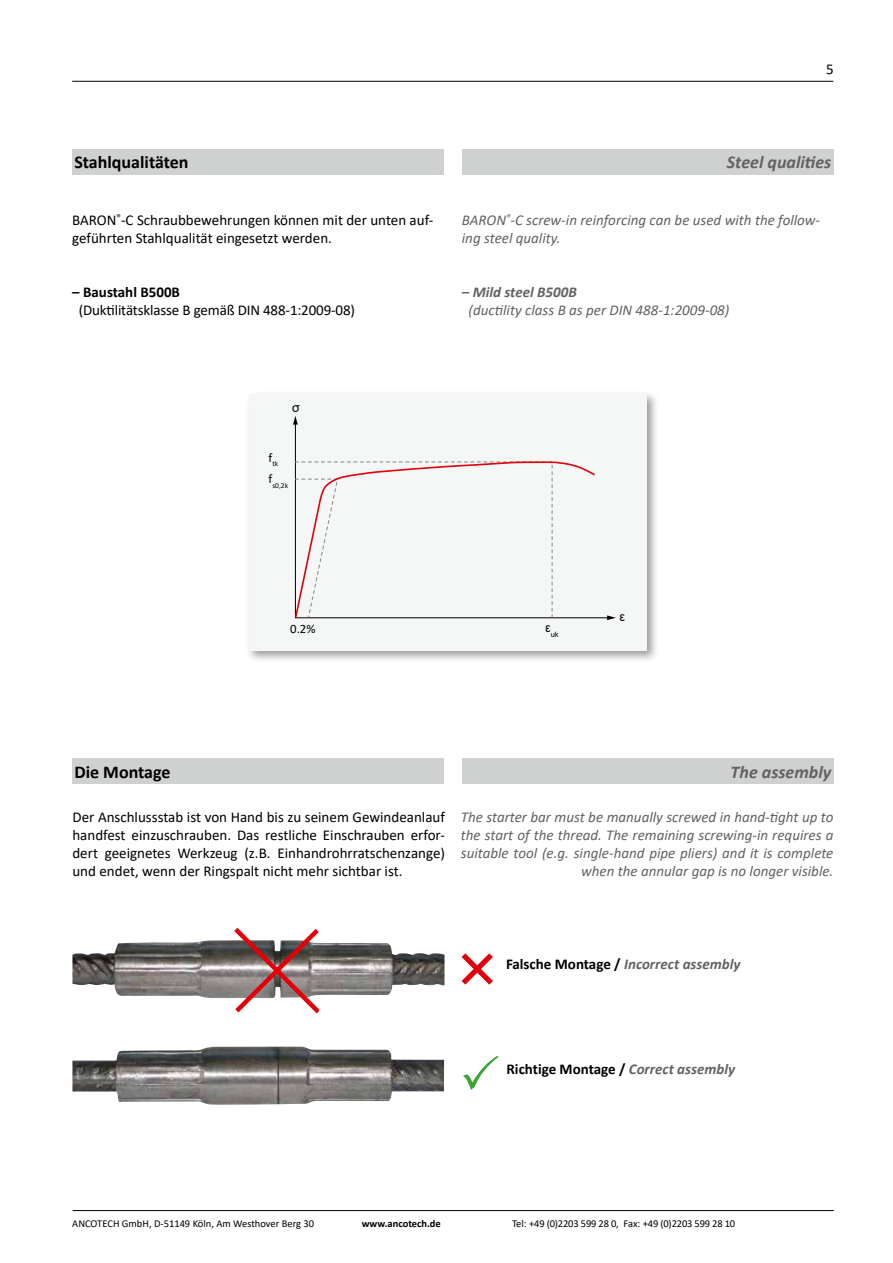
<style>
.page{position:relative;width:893px;height:1263px;background:#fff}
.page>*{position:absolute;margin:0;border:0;box-sizing:border-box;transform-origin:0 0}
.t1{font:700 18px "Calibri";color:#000}
.t2{font:italic 700 18px "Calibri";color:#626261}
.t3{font:15px/18px "Calibri";color:#000;text-align:justify}
.t4{font:italic 15px/18px "Calibri";color:#626261;text-align:right}
.t5{font:italic 700 15px "Calibri";color:#626261}
.t6{font:700 15px "Calibri";color:#000}
.t7{font:12.75px "Calibri";color:#000}
.t8{font:12.75px "Arial";color:#000}
.t9{font:10.5px "Calibri";letter-spacing:-.01em;color:#000}
.t10{font:700 10.5px "Calibri";color:#000}
.t11{font:7.5px "Calibri";color:#000}
.t12{font:7.5px "Arial";color:#000}
.s1{font-style:normal;color:#000}
.s2{font-style:italic;color:#626261}
</style>
<div class="page">
<img style="left:72px;top:940px;width:372px;height:58px">
<img style="left:72px;top:1046px;width:372px;height:59px">
<svg style="left:234px;top:928px;width:85px;height:84px"></svg>
<div style="left:246px;top:390px;width:413px;height:273px;background:#000;opacity:.4"></div>
<div style="left:250px;top:394px;width:397px;height:257px;background:#f5f7f7"></div>
<svg style="left:293px;top:416px;width:5px;height:9px"></svg>
<svg style="left:607px;top:615px;width:9px;height:5px"></svg>
<svg style="left:294px;top:460px;width:302px;height:159px"></svg>
<hr style="left:73px;top:1210px;width:761px;height:1px;background:#000">
<hr style="left:72px;top:81px;width:761px;height:1px;background:#000">
<div style="left:72px;top:149px;width:372px;height:25px;background:#cfd0d0"></div>
<div style="left:462px;top:149px;width:371px;height:25px;background:#cfd0d0"></div>
<div style="left:72px;top:758px;width:372px;height:26px;background:#cfd0d0"></div>
<div style="left:462px;top:758px;width:371px;height:26px;background:#cfd0d0"></div>
<p class="t3" style="left:826px;top:60px;width:9px">5</p>
<p class="t1" style="left:74px;top:150px;width:116px">Stahlqualitäten</p>
<p class="t2" style="left:727px;top:150px;width:106px">Steel qualities</p>
<p class="t3" style="left:72px;top:211px;width:363px">BARON<sup>®</sup>-C Schraubbewehrungen können mit der unten auf&shy;geführten Stahlqualität eingesetzt werden.</p>
<p class="t6" style="left:72px;top:281px;width:109px">– Baustahl B500B</p>
<p class="t3" style="left:79px;top:301px;width:278px">(Duktilitätsklasse B gemäß DIN 488-1:2009-08)</p>
<p class="t4" style="left:462px;top:210px;width:360px;text-align:left">BARON<sup>®</sup>-C screw-in reinforcing can be used with the follow&shy;ing steel quality.</p>
<p class="t5" style="left:462px;top:281px;width:116px">– Mild steel B500B</p>
<p class="t4" style="left:469px;top:300px;width:262px">(ductility class B as per DIN 488-1:2009-08)</p>
<p class="t8" style="left:292px;top:399px;width:9px">σ</p>
<p class="t11" style="left:268px;top:458px;width:11px"><sup>f</sup>tk</p>
<p class="t11" style="left:268px;top:480px;width:21px"><sup>f</sup>s0,2k</p>
<p class="t7" style="left:290px;top:620px;width:27px">0.2%</p>
<p class="t12" style="left:545px;top:629px;width:15px"><sup>ε</sup>uk</p>
<p class="t8" style="left:620px;top:608px;width:7px">ε</p>
<p class="t1" style="left:74px;top:759px;width:98px">Die Montage</p>
<p class="t2" style="left:731px;top:759px;width:102px">The assembly</p>
<p class="t3" style="left:72px;top:808px;width:374px">Der Anschlussstab ist von Hand bis zu seinem Gewindeanlauf handfest einzuschrauben. Das restliche Einschrauben erfor&shy;dert geeignetes Werkzeug (z.B. Einhandrohrratschenzange) und endet, wenn der Ringspalt nicht mehr sichtbar ist.</p>
<p class="t4" style="left:461px;top:807px;width:374px">The starter bar must be manually screwed in hand-tight up to the start of the thread. The remaining screwing-in requires a suitable tool (e.g. single-hand pipe pliers) and it is complete when the annular gap is no longer visible.</p>
<p class="t5" style="left:506px;top:953px;width:236px"><span class="s1">Falsche Montage /</span> Incorrect assembly</p>
<p class="t6" style="left:506px;top:1058px;width:230px">Richtige Montage / <span class="s2">Correct assembly</span></p>
<p class="t9" style="left:72px;top:1216px;width:243px">ANCOTECH GmbH, D-51149 Köln, Am Westhover Berg 30</p>
<p class="t10" style="left:362px;top:1216px;width:81px">www.ancotech.de</p>
<p class="t9" style="left:512px;top:1216px;width:225px">Tel: +49 (0)2203 599 28 0, Fax: +49 (0)2203 599 28 10</p>
</div>
